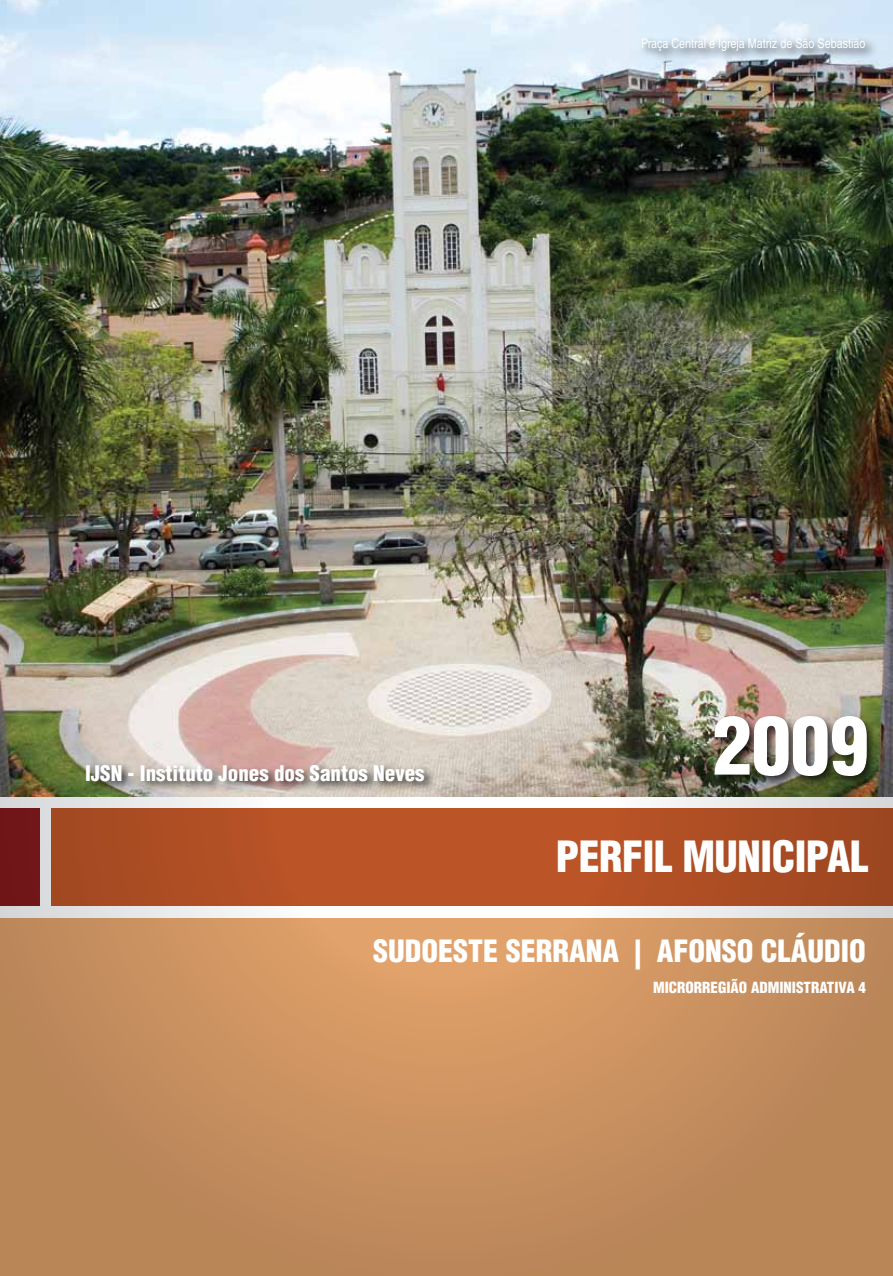
<style>
.page{position:relative;width:893px;height:1276px;background:#fff}
.page>*{position:absolute;margin:0;border:0;box-sizing:border-box;transform-origin:0 0}
.t1{font:900 condensed 78px "Helvetica LT Std";color:#fff}
.t2{font:900 condensed 42px "Helvetica LT Std";letter-spacing:-.01em;color:#fff}
.t3{font:900 condensed 30px "Helvetica LT Std";color:#fff}
.t4{font:900 condensed 21px "Helvetica LT Std";color:#fff}
.t5{font:900 condensed 15px "Helvetica LT Std";color:#fff}
.t6{font:13.5px "Helvetica LT Std";color:#fff;scale:.8 1}
</style>
<div class="page">
<svg style="left:0;top:796px;width:893px;height:480px;background:#c28659"></svg>
<img style="left:0;top:0;width:893px;height:796px">
<div style="left:710px;top:713px;width:168px;height:75px;background:#000;opacity:.75"></div>
<div style="left:83px;top:761px;width:353px;height:32px;background:#000;opacity:.75"></div>
<div style="left:638px;top:34px;width:239px;height:29px;background:#000;opacity:.75"></div>
<p class="t6" style="left:641px;top:36px;width:282px">Praça Central e Igreja Matriz de São Sebastião</p>
<h3 class="t4" style="left:85px;top:759px;width:341px">IJSN - Instituto Jones dos Santos Neves</h3>
<h1 class="t1" style="left:713px;top:696px;width:157px">2009</h1>
<h2 class="t2" style="left:556px;top:830px;width:312px">Perfil MUNICIPAL</h2>
<h3 class="t3" style="left:373px;top:932px;width:494px">SUDOESTE SERRANA | AFONSO CLÁUDIO</h3>
<p class="t5" style="left:653px;top:977px;width:214px">MICRORREGIÃO ADMINISTRATIVA 4</p>
</div>
